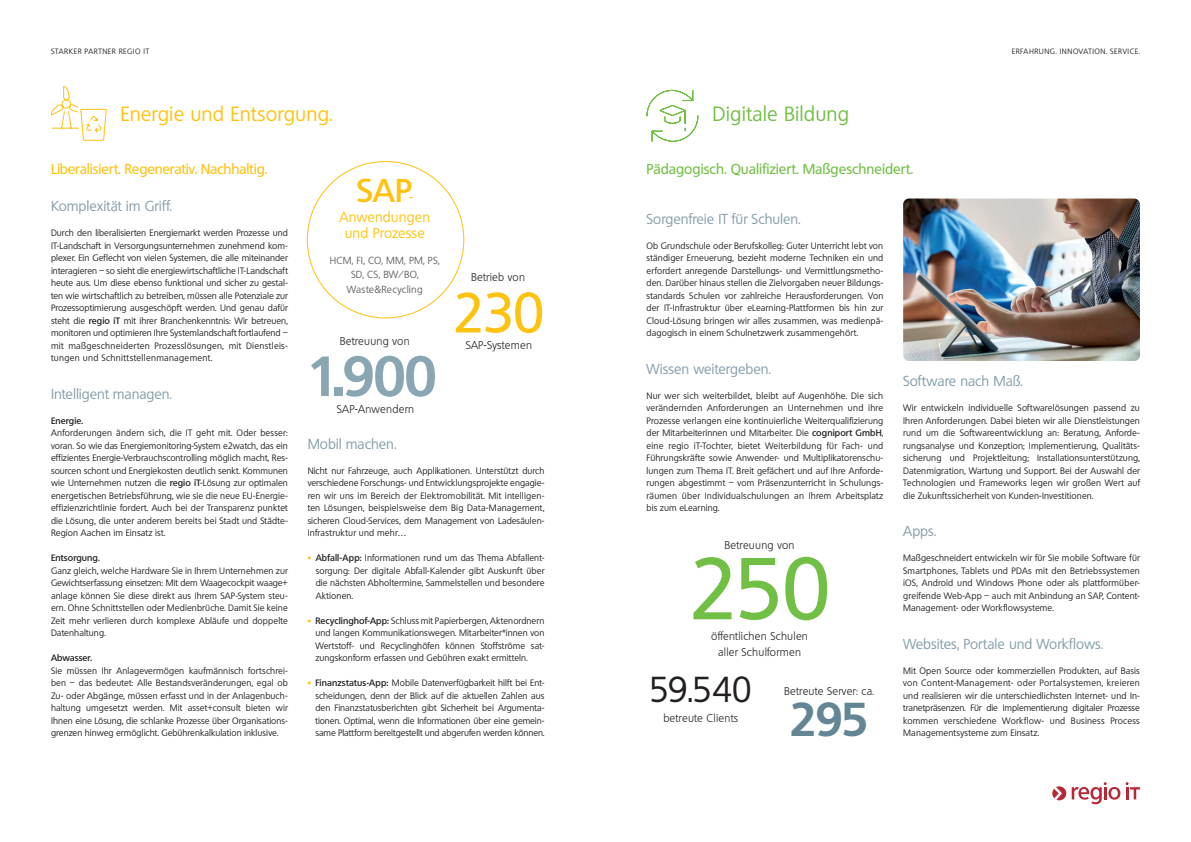
<style>
.page{position:relative;width:1191px;height:842px;background:#fff}
.page>*{position:absolute;margin:0;border:0;box-sizing:border-box;transform-origin:0 0}
.t1{font:500 85px "Quebec Serial";color:#71bf44}
.t2{font:800 54.8px "Quebec Serial";color:#8ba6b3}
.t3{font:500 54.8px "Quebec Serial";color:#fec210}
.t4{font:800 46.1px "Quebec Serial";color:#638594}
.t5{font:35px "Quebec Serial";color:#231f20}
.t6{font:700 32px "Quebec Serial";color:#fec210}
.t7{font:20px "Quebec Serial";letter-spacing:.005em;color:#fec210}
.t8{font:20px "Quebec Serial";letter-spacing:.005em;color:#71bf44}
.t9{font:14px "Quebec Serial";color:#839ca9}
.t10{font:500 14px "Quebec Serial";color:#71bf44}
.t11{font:500 14px "Quebec Serial";letter-spacing:-.01em;color:#fec210}
.t12{font:14px/19.5px "Quebec Serial";letter-spacing:.005em;color:#fec210}
.t13{font:300 11px/16px "Quebec Serial";letter-spacing:.02em;color:#231f20;text-align:center}
.t14{font:10px/14.4px "Quebec Serial";letter-spacing:.015em;color:#636366;text-align:center}
.t15{font:9px/12.5px "Quebec Serial";letter-spacing:.01em;color:#231f20;text-align:justify}
.t16{font:700 9px "Quebec Serial";letter-spacing:.005em;color:#231f20}
.t17{font:7.5px "Quebec Serial";letter-spacing:.07em;color:#231f20}
.s1{font-weight:700}
.s2{font-family:"Scala Sans";font-weight:700;color:#fec210}
</style>
<div class="page">
<svg style="left:1052px;top:782px;width:88px;height:22px"></svg>
<svg style="left:51px;top:86px;width:56px;height:55px"></svg>
<svg style="left:646px;top:90px;width:53px;height:52px"></svg>
<img style="left:903px;top:199px;width:237px;height:162px">
<p class="t17" style="left:51px;top:47px;width:99px">STARKER PARTNER REGIO IT</p>
<p class="t17" style="left:1011px;top:47px;width:130px">ERFAHRUNG. INNOVATION. SERVICE.</p>
<h3 class="t7" style="left:120px;top:101px;width:213px">Energie und Entsorgung.</h3>
<h3 class="t8" style="left:712px;top:101px;width:138px">Digitale Bildung</h3>
<h3 class="t11" style="left:51px;top:159px;width:218px">Liberalisiert. Regenerativ. Nachhaltig.</h3>
<h3 class="t9" style="left:51px;top:197px;width:122px">Komplexität im Griff.</h3>
<p class="t15" style="left:51px;top:226px;width:238px">Durch den liberalisierten Energiemarkt werden Prozesse und IT-Landschaft in Versorgungsunternehmen zunehmend kom&shy;plexer. Ein Geflecht von vielen Systemen, die alle miteinander interagieren – so sieht die energiewirtschaftliche IT-Landschaft heute aus. Um diese ebenso funktional und sicher zu gestal&shy;ten wie wirtschaftlich zu betreiben, müssen alle Potenziale zur Prozessoptimierung ausgeschöpft werden. Und genau dafür steht die <span class="s1">regio iT</span> mit ihrer Branchenkenntnis: Wir betreuen, monitoren und optimieren Ihre Systemlandschaft fortlaufend – mit maßgeschneiderten Prozesslösungen, mit Dienstleis&shy;tungen und Schnittstellenmanagement.</p>
<h3 class="t9" style="left:51px;top:384px;width:122px">Intelligent managen.</h3>
<p class="t16" style="left:51px;top:414px;width:34px">Energie.</p>
<p class="t15" style="left:51px;top:426px;width:238px">Anforderungen ändern sich, die IT geht mit. Oder besser: voran. So wie das Energiemonitoring-System e2watch, das ein effizientes Energie-Verbrauchscontrolling möglich macht, Res&shy;sourcen schont und Energiekosten deutlich senkt. Kommunen wie Unternehmen nutzen die <span class="s1">regio iT</span>-Lösung zur optimalen energetischen Betriebsführung, wie sie die neue EU-Energie&shy;effizienzrichtlinie fordert. Auch bei der Transparenz punktet die Lösung, die unter anderem bereits bei Stadt und Städte-Region Aachen im Einsatz ist.</p>
<p class="t16" style="left:51px;top:552px;width:50px">Entsorgung.</p>
<p class="t15" style="left:51px;top:564px;width:238px">Ganz gleich, welche Hardware Sie in Ihrem Unternehmen zur Gewichtserfassung einsetzen: Mit dem Waagecockpit waage+ anlage können Sie diese direkt aus Ihrem SAP-System steu&shy;ern. Ohne Schnittstellen oder Medienbrüche. Damit Sie keine Zeit mehr verlieren durch komplexe Abläufe und doppelte Datenhaltung.</p>
<p class="t16" style="left:51px;top:652px;width:43px">Abwasser.</p>
<p class="t15" style="left:51px;top:664px;width:238px">Sie müssen Ihr Anlagevermögen kaufmännisch fortschrei&shy;ben – das bedeutet: Alle Bestandsveränderungen, egal ob Zu- oder Abgänge, müssen erfasst und in der Anlagenbuch&shy;haltung umgesetzt werden. Mit asset+consult bieten wir Ihnen eine Lösung, die schlanke Prozesse über Organisations&shy;grenzen hinweg ermöglicht. Gebührenkalkulation inklusive.</p>
<h3 class="t10" style="left:646px;top:159px;width:268px">Pädagogisch. Qualifiziert. Maßgeschneidert.</h3>
<h3 class="t6" style="left:357px;top:170px;width:57px">SAP</h3>
<h3 class="t12" style="left:339px;top:188px;width:92px;text-indent:69px">-<br>Anwendungen</h3>
<h3 class="t12" style="left:345px;top:224px;width:82px">und Prozesse</h3>
<p class="t14" style="left:330px;top:253px;width:112px">HCM, FI, CO, MM, PM, PS,<br>SD, CS, BW/BO,<br>Waste&amp;Recycling</p>
<h3 class="t9" style="left:646px;top:209px;width:156px">Sorgenfreie IT für Schulen.</h3>
<p class="t15" style="left:646px;top:239px;width:238px">Ob Grundschule oder Berufskolleg: Guter Unterricht lebt von ständiger Erneuerung, bezieht moderne Techniken ein und erfordert anregende Darstellungs- und Vermittlungsmetho&shy;den. Darüber hinaus stellen die Zielvorgaben neuer Bildungs&shy;standards Schulen vor zahlreiche Herausforderungen. Von der IT-Infrastruktur über eLearning-Plattformen bis hin zur Cloud-Lösung bringen wir alles zusammen, was medienpä&shy;dagogisch in einem Schulnetzwerk zusammengehört.</p>
<h3 class="t9" style="left:646px;top:359px;width:126px">Wissen weitergeben.</h3>
<p class="t15" style="left:646px;top:389px;width:238px">Nur wer sich weiterbildet, bleibt auf Augenhöhe. Die sich verändernden Anforderungen an Unternehmen und ihre Prozesse verlangen eine kontinuierliche Weiterqualifizierung der Mitarbeiterinnen und Mitarbeiter. Die <span class="s1">cogniport GmbH</span>, eine regio iT-Tochter, bietet Weiterbildung für Fach- und Führungskräfte sowie Anwender- und Multiplikatorenschu&shy;lungen zum Thema IT. Breit gefächert und auf Ihre Anforde&shy;rungen abgestimmt – vom Präsenzunterricht in Schulungs&shy;räumen über Individualschulungen an Ihrem Arbeitsplatz bis zum eLearning.</p>
<p class="t13" style="left:471px;top:269px;width:55px">Betrieb von</p>
<h2 class="t3" style="left:452px;top:277px;width:93px">230</h2>
<p class="t13" style="left:340px;top:333px;width:71px">Betreuung von</p>
<p class="t13" style="left:466px;top:337px;width:68px">SAP-Systemen</p>
<h2 class="t2" style="left:308px;top:340px;width:131px">1.900</h2>
<h3 class="t9" style="left:903px;top:372px;width:121px">Software nach Maß.</h3>
<p class="t15" style="left:903px;top:401px;width:238px">Wir entwickeln individuelle Softwarelösungen passend zu Ihren Anforderungen. Dabei bieten wir alle Dienstleistungen rund um die Softwareentwicklung an: Beratung, Anforde&shy;rungsanalyse und Konzeption; Implementierung, Qualitäts&shy;sicherung und Projektleitung; Installationsunterstützung, Datenmigration, Wartung und Support. Bei der Auswahl der Technologien und Frameworks legen wir großen Wert auf die Zukunftssicherheit von Kunden-Investitionen.</p>
<h3 class="t9" style="left:903px;top:522px;width:35px">Apps.</h3>
<p class="t15" style="left:903px;top:551px;width:238px">Maßgeschneidert entwickeln wir für Sie mobile Software für Smartphones, Tablets und PDAs mit den Betriebssystemen iOS, Android und Windows Phone oder als plattformüber&shy;greifende Web-App – auch mit Anbindung an SAP, Content-Management- oder Workflowsysteme.</p>
<h3 class="t9" style="left:903px;top:634px;width:201px">Websites, Portale und Workflows.</h3>
<p class="t15" style="left:903px;top:664px;width:238px">Mit Open Source oder kommerziellen Produkten, auf Basis von Content-Management- oder Portalsystemen, kreieren und realisieren wir die unterschiedlichsten Internet- und In&shy;tranetpräsenzen. Für die Implementierung digitaler Prozesse kommen verschiedene Workflow- und Business Process Managementsysteme zum Einsatz.</p>
<p class="t13" style="left:337px;top:401px;width:79px">SAP-Anwendern</p>
<h3 class="t9" style="left:308px;top:434px;width:90px">Mobil machen.</h3>
<p class="t15" style="left:308px;top:464px;width:238px">Nicht nur Fahrzeuge, auch Applikationen. Unterstützt durch verschiedene Forschungs- und Entwicklungsprojekte engagie&shy;ren wir uns im Bereich der Elektromobilität. Mit intelligen&shy;ten Lösungen, beispielsweise dem Big Data-Management, sicheren Cloud-Services, dem Management von Ladesäulen-Infrastruktur und mehr…</p>
<p class="t15" style="left:316px;top:551px;width:230px;text-indent:-8px"><span class="s2">•</span> <span class="s1">Abfall-App:</span> Informationen rund um das Thema Abfallent&shy;sorgung: Der digitale Abfall-Kalender gibt Auskunft über die nächsten Abholtermine, Sammelstellen und besondere Aktionen.</p>
<p class="t15" style="left:315px;top:614px;width:230px;text-indent:-8px"><span class="s2">•</span> <span class="s1">Recyclinghof-App:</span> Schluss mit Papierbergen, Aktenordnern und langen Kommunikationswegen. Mitarbeiter*innen von Wertstoff- und Recyclinghöfen können Stoffströme sat&shy;zungskonform erfassen und Gebühren exakt ermitteln.</p>
<p class="t15" style="left:315px;top:677px;width:230px;text-indent:-8px"><span class="s2">•</span> <span class="s1">Finanzstatus-App:</span> Mobile Datenverfügbarkeit hilft bei Ent&shy;scheidungen, denn der Blick auf die aktuellen Zahlen aus den Finanzstatusberichten gibt Sicherheit bei Argumenta&shy;tionen. Optimal, wenn die Informationen über eine gemein&shy;same Plattform bereitgestellt und abgerufen werden können.</p>
<p class="t13" style="left:724px;top:537px;width:71px">Betreuung von</p>
<h1 class="t1" style="left:688px;top:534px;width:144px">250</h1>
<p class="t13" style="left:711px;top:628px;width:98px">öffentlichen Schulen aller Schulformen</p>
<h3 class="t5" style="left:649px;top:667px;width:104px">59.540</h3>
<p class="t13" style="left:663px;top:710px;width:76px">betreute Clients</p>
<p class="t13" style="left:784px;top:683px;width:91px">Betreute Server: ca.</p>
<h3 class="t4" style="left:789px;top:689px;width:81px">295</h3>
</div>
